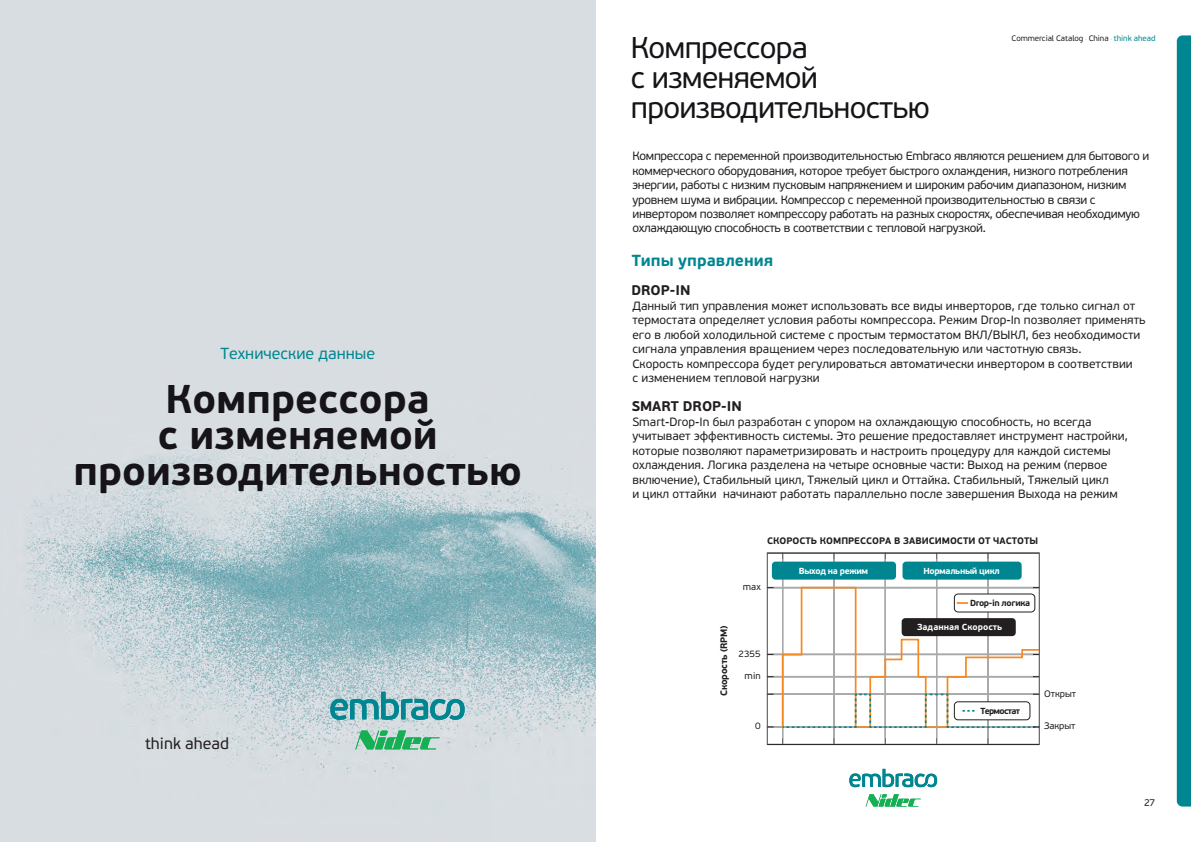
<style>
.page{position:relative;width:1191px;height:842px;background:#fff}
.page>*{position:absolute;margin:0;border:0;box-sizing:border-box;transform-origin:0 0}
.t1{font:700 40px/36px "Embraco Beau Sans";color:#161419;text-align:center}
.t2{font:30px/30px "Embraco Beau Sans";letter-spacing:-.025em;color:#161419}
.t3{font:16px "Embraco Beau Sans";color:#008691}
.t4{font:700 16px "Embraco Beau Sans";color:#008691}
.t5{font:16px "Embraco Beau Sans";color:#231f20}
.t6{font:700 14px "Embraco Beau Sans";color:#231f20}
.t7{font:12px/14.4px "Embraco Beau Sans";color:#231f20}
.t8{font:12px/14.4px "Embraco Beau Sans";letter-spacing:-.025em;color:#231f20}
.t9{font:10px "Embraco Beau Sans";color:#231f20}
.t10{font:700 9.4px "Embraco Beau Sans";color:#231f20}
.t11{font:9.4px "Embraco Beau Sans";color:#231f20}
.t12{font:700 9.4px "Embraco Beau Sans";letter-spacing:-.03em;color:#231f20}
.t13{font:700 8.8px "Embraco Beau Sans";letter-spacing:-.04em;color:#fff}
.t14{font:700 8.8px "Embraco Beau Sans";color:#fff}
.t15{font:700 8.8px "Embraco Beau Sans";letter-spacing:-.04em;color:#231f20}
.t16{font:700 8.8px "Embraco Beau Sans";letter-spacing:-.08em;color:#231f20}
.t17{font:8px "Embraco Beau Sans";letter-spacing:-.005em;color:#231f20}
.s1{font-weight:100;font-size:3px}
.s2{color:#008691}
</style>
<div class="page">
<div style="left:1176px;top:35px;width:15px;height:771px;background:#008691"></div>
<svg style="left:849px;top:769px;width:88px;height:19px"></svg>
<svg style="left:865px;top:794px;width:55px;height:12px"></svg>
<img style="left:0;top:0;width:595px;height:842px">
<svg style="left:330px;top:692px;width:134px;height:29px"></svg>
<svg style="left:355px;top:730px;width:85px;height:19px"></svg>
<svg style="left:767px;top:553px;width:272px;height:192px"></svg>
<div style="left:772px;top:562px;width:124px;height:18px;background:#008691;border-radius:4px"></div>
<div style="left:902px;top:562px;width:119px;height:18px;background:#008691;border-radius:4px"></div>
<svg style="left:781px;top:586px;width:259px;height:143px"></svg>
<p class="t3" style="left:220px;top:344px;width:156px">Технические данные</p>
<p class="t1" style="left:73px;top:382px;width:450px">Компрессора<br>с изменяемой производительностью</p>
<p class="t5" style="left:145px;top:734px;width:86px">think ahead</p>
<p class="t2" style="left:631px;top:33px;width:300px">Компрессора<br>с изменяемой производительностью</p>
<p class="t17" style="left:1011px;top:34px;width:145px">Commercial Catalog <span class="s1">•</span> China <span class="s1">•</span> <span class="s2">think ahead</span></p>
<p class="t8" style="left:632px;top:149px;width:518px">Компрессора с переменной производительностью Embraco являются решением для бытового и коммерческого оборудования, которое требует быстрого охлаждения, низкого потребления энергии, работы с низким пусковым напряжением и широким рабочим диапазоном, низким уровнем шума и вибрации. Компрессор с переменной производительностью в связи с инвертором позволяет компрессору работать на разных скоростях, обеспечивая необходимую охлаждающую способность в соответствии с тепловой нагрузкой.</p>
<p class="t4" style="left:631px;top:251px;width:143px">Типы управления</p>
<p class="t6" style="left:631px;top:281px;width:60px">DROP-IN</p>
<p class="t7" style="left:632px;top:299px;width:514px">Данный тип управления может использовать все виды инверторов, где только сигнал от термостата определяет условия работы компрессора. Режим Drop-In позволяет применять его в любой холодильной системе с простым термостатом ВКЛ/ВЫКЛ, без необходимости сигнала управления вращением через последовательную или частотную связь.<br>Скорость компрессора будет регулироваться автоматически инвертором в соответствии<br>с изменением тепловой нагрузки</p>
<p class="t7" style="left:632px;top:415px;width:497px">Smart-Drop-In был разработан с упором на охлаждающую способность, но всегда учитывает эффективность системы. Это решение предоставляет инструмент настройки, которые позволяют параметризировать и настроить процедуру для каждой системы охлаждения. Логика разделена на четыре основные части: Выход на режим (первое включение), Стабильный цикл, Тяжелый цикл и Оттайка. Стабильный, Тяжелый цикл<br>и цикл оттайки начинают работать параллельно после завершения Выхода на режим</p>
<p class="t6" style="left:631px;top:397px;width:112px">SMART DROP-IN</p>
<p class="t10" style="left:767px;top:534px;width:272px">СКОРОСТЬ КОМПРЕССОРА В ЗАВИСИМОСТИ ОТ ЧАСТОТЫ</p>
<p class="t13" style="left:798px;top:565px;width:71px">Выход на режим</p>
<p class="t13" style="left:923px;top:565px;width:78px">Нормальный цикл</p>
<p class="t11" style="left:743px;top:581px;width:19px">max</p>
<p class="t12" style="left:718px;top:696px;width:71px;rotate:-90deg">Скорость (RPM)</p>
<p class="t11" style="left:738px;top:648px;width:24px">2355</p>
<p class="t11" style="left:744px;top:670px;width:18px">min</p>
<p class="t11" style="left:755px;top:721px;width:7px">0</p>
<p class="t15" style="left:970px;top:597px;width:62px">Drop-in логика</p>
<p class="t14" style="left:917px;top:622px;width:87px">Заданная Скорость</p>
<p class="t16" style="left:980px;top:705px;width:41px">Термостат</p>
<p class="t11" style="left:1044px;top:688px;width:34px">Открыт</p>
<p class="t11" style="left:1044px;top:720px;width:33px">Закрыт</p>
<p class="t9" style="left:1144px;top:797px;width:13px">27</p>
</div>
